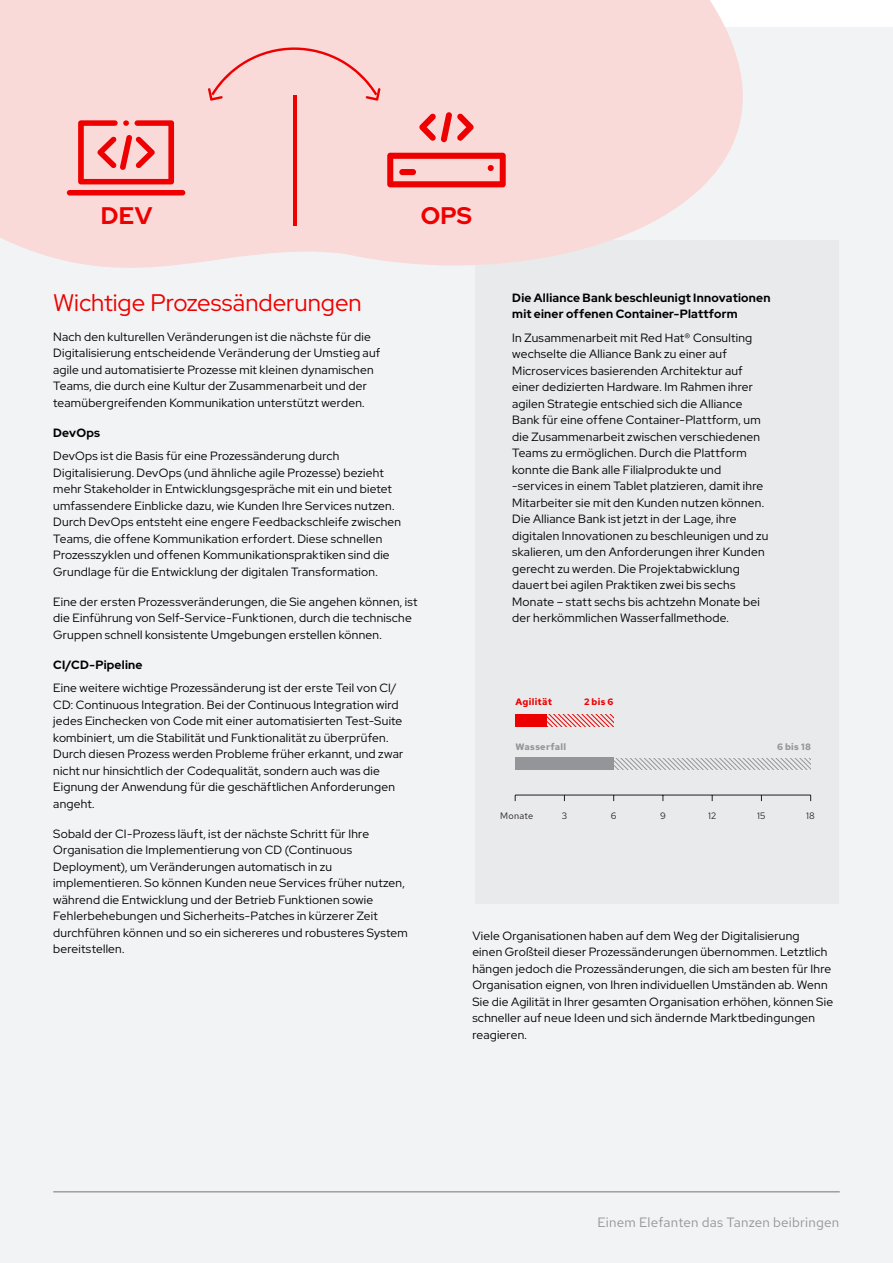
<style>
.page{position:relative;width:893px;height:1263px;background:#fff}
.page>*{position:absolute;margin:0;border:0;box-sizing:border-box;transform-origin:0 0}
.subhead3{font:24px "Red Hat Display";color:#e00}
.subhead3-2{font:700 24px "Red Hat Display";letter-spacing:.01em;color:#e00}
.Body{font:13.5px "Red Hat Text";letter-spacing:.015em;color:#939598}
.text{font:12px/16.5px "Red Hat Display";letter-spacing:.02em;color:#000}
.subhead_small{font:700 12px/16.5px "Red Hat Display";letter-spacing:.02em;color:#000}
.Body-2{font:700 9.3px "Red Hat Text";letter-spacing:.03em;color:#939598}
.Body-3{font:9.3px "Red Hat Text";letter-spacing:.03em;color:#231f20}
.Body-4{font:700 9.3px "Red Hat Text";letter-spacing:.03em;color:#ed0000}
</style>
<div class="page">
<div style="left:0;top:27px;width:893px;height:1236px;background:#f2f3f4"></div>
<div style="left:475px;top:240px;width:364px;height:664px;background:#e9eaeb"></div>
<svg style="left:0;top:0;width:743px;height:268px;background:#f9dada"></svg>
<hr style="left:293px;top:95px;width:3px;height:130px;background:#ed0000">
<svg style="left:208px;top:47px;width:173px;height:54px;background:#f9caca"></svg>
<hr style="left:53px;top:1191px;width:787px;height:1px;background:#939598">
<svg style="left:614px;top:758px;width:197px;height:12px"></svg>
<svg style="left:547px;top:714px;width:67px;height:12px"></svg>
<hr style="left:515px;top:795px;width:296px;height:1px;background:#231f20">
<div style="left:515px;top:714px;width:32px;height:12px;background:#ed0000"></div>
<div style="left:515px;top:758px;width:99px;height:12px;background:#939598"></div>
<div style="left:67px;top:190px;width:118px;height:5px;background:#e00;border-radius:3px"></div>
<svg style="left:78px;top:120px;width:96px;height:64px;background:#f58c8c"></svg>
<svg style="left:387px;top:153px;width:119px;height:34px;background:#f47d7d"></svg>
<div style="left:399px;top:169px;width:17px;height:6px;background:#e00;border-radius:3px"></div>
<svg style="left:419px;top:112px;width:55px;height:30px;background:#f58c8c"></svg>
<p class="subhead3-2" style="left:101px;top:200px;width:53px">DEV</p>
<p class="subhead3-2" style="left:421px;top:200px;width:53px">OPS</p>
<p class="subhead3" style="left:53px;top:287px;width:310px">Wichtige Prozessänderungen</p>
<p class="text" style="left:53px;top:328px;width:329px">Nach den kulturellen Veränderungen ist die nächste für die Digitalisierung entscheidende Veränderung der Umstieg auf agile und automatisierte Prozesse mit kleinen dynamischen Teams, die durch eine Kultur der Zusammenarbeit und der teamübergreifenden Kommunikation unterstützt werden.</p>
<p class="subhead_small" style="left:53px;top:424px;width:48px">DevOps</p>
<p class="text" style="left:53px;top:448px;width:349px">DevOps ist die Basis für eine Prozessänderung durch Digitalisierung. DevOps (und ähnliche agile Prozesse) bezieht mehr Stakeholder in Entwicklungsgespräche mit ein und bietet umfassendere Einblicke dazu, wie Kunden Ihre Services nutzen.<br>Durch DevOps entsteht eine engere Feedbackschleife zwischen Teams, die offene Kommunikation erfordert. Diese schnellen Prozesszyklen und offenen Kommunikationspraktiken sind die Grundlage für die Entwicklung der digitalen Transformation.</p>
<p class="text" style="left:53px;top:593px;width:366px">Eine der ersten Prozessveränderungen, die Sie angehen können, ist die Einführung von Self-Service-Funktionen, durch die technische<br>Gruppen schnell konsistente Umgebungen erstellen können.</p>
<p class="subhead_small" style="left:53px;top:656px;width:91px">CI/CD-Pipeline</p>
<p class="text" style="left:53px;top:679px;width:352px">Eine weitere wichtige Prozessänderung ist der erste Teil von CI/ CD: Continuous Integration. Bei der Continuous Integration wird jedes Einchecken von Code mit einer automatisierten Test-Suite kombiniert, um die Stabilität und Funktionalität zu überprüfen.<br>Durch diesen Prozess werden Probleme früher erkannt, und zwar nicht nur hinsichtlich der Codequalität, sondern auch was die Eignung der Anwendung für die geschäftlichen Anforderungen angeht.</p>
<p class="text" style="left:53px;top:825px;width:356px">Sobald der CI-Prozess läuft, ist der nächste Schritt für Ihre Organisation die Implementierung von CD (Continuous Deployment), um Veränderungen automatisch in zu implementieren. So können Kunden neue Services früher nutzen, während die Entwicklung und der Betrieb Funktionen sowie Fehlerbehebungen und Sicherheits-Patches in kürzerer Zeit durchführen können und so ein sichereres und robusteres System bereitstellen.</p>
<p class="subhead_small" style="left:512px;top:289px;width:260px">Die Alliance Bank beschleunigt Innovationen mit einer offenen Container-Plattform</p>
<p class="text" style="left:512px;top:329px;width:258px">In Zusammenarbeit mit Red Hat® Consulting wechselte die Alliance Bank zu einer auf Microservices basierenden Architektur auf einer dedizierten Hardware. Im Rahmen ihrer agilen Strategie entschied sich die Alliance Bank für eine offene Container-Plattform, um die Zusammenarbeit zwischen verschiedenen Teams zu ermöglichen. Durch die Plattform konnte die Bank alle Filialprodukte und -services in einem Tablet platzieren, damit ihre Mitarbeiter sie mit den Kunden nutzen können.<br>Die Alliance Bank ist jetzt in der Lage, ihre digitalen Innovationen zu beschleunigen und zu skalieren, um den Anforderungen ihrer Kunden gerecht zu werden. Die Projektabwicklung dauert bei agilen Praktiken zwei bis sechs Monate – statt sechs bis achtzehn Monate bei der herkömmlichen Wasserfallmethode.</p>
<p class="Body-4" style="left:515px;top:695px;width:38px">Agilität</p>
<p class="Body-4" style="left:584px;top:695px;width:31px">2 bis 6</p>
<p class="Body-2" style="left:515px;top:741px;width:52px">Wasserfall</p>
<p class="Body-2" style="left:777px;top:741px;width:35px">6 bis 18</p>
<p class="Body-3" style="left:500px;top:810px;width:35px">Monate</p>
<p class="Body-3" style="left:562px;top:810px;width:7px">3</p>
<p class="Body-3" style="left:611px;top:810px;width:7px">6</p>
<p class="Body-3" style="left:660px;top:810px;width:7px">9</p>
<p class="Body-3" style="left:708px;top:810px;width:10px">12</p>
<p class="Body-3" style="left:757px;top:810px;width:10px">15</p>
<p class="Body-3" style="left:806px;top:810px;width:10px">18</p>
<p class="text" style="left:472px;top:927px;width:362px">Viele Organisationen haben auf dem Weg der Digitalisierung<br>einen Großteil dieser Prozessänderungen übernommen. Letztlich hängen jedoch die Prozessänderungen, die sich am besten für Ihre Organisation eignen, von Ihren individuellen Umständen ab. Wenn Sie die Agilität in Ihrer gesamten Organisation erhöhen, können Sie schneller auf neue Ideen und sich ändernde Marktbedingungen reagieren.</p>
<p class="Body" style="left:597px;top:1213px;width:243px">Einem Elefanten das Tanzen beibringen</p>
</div>
